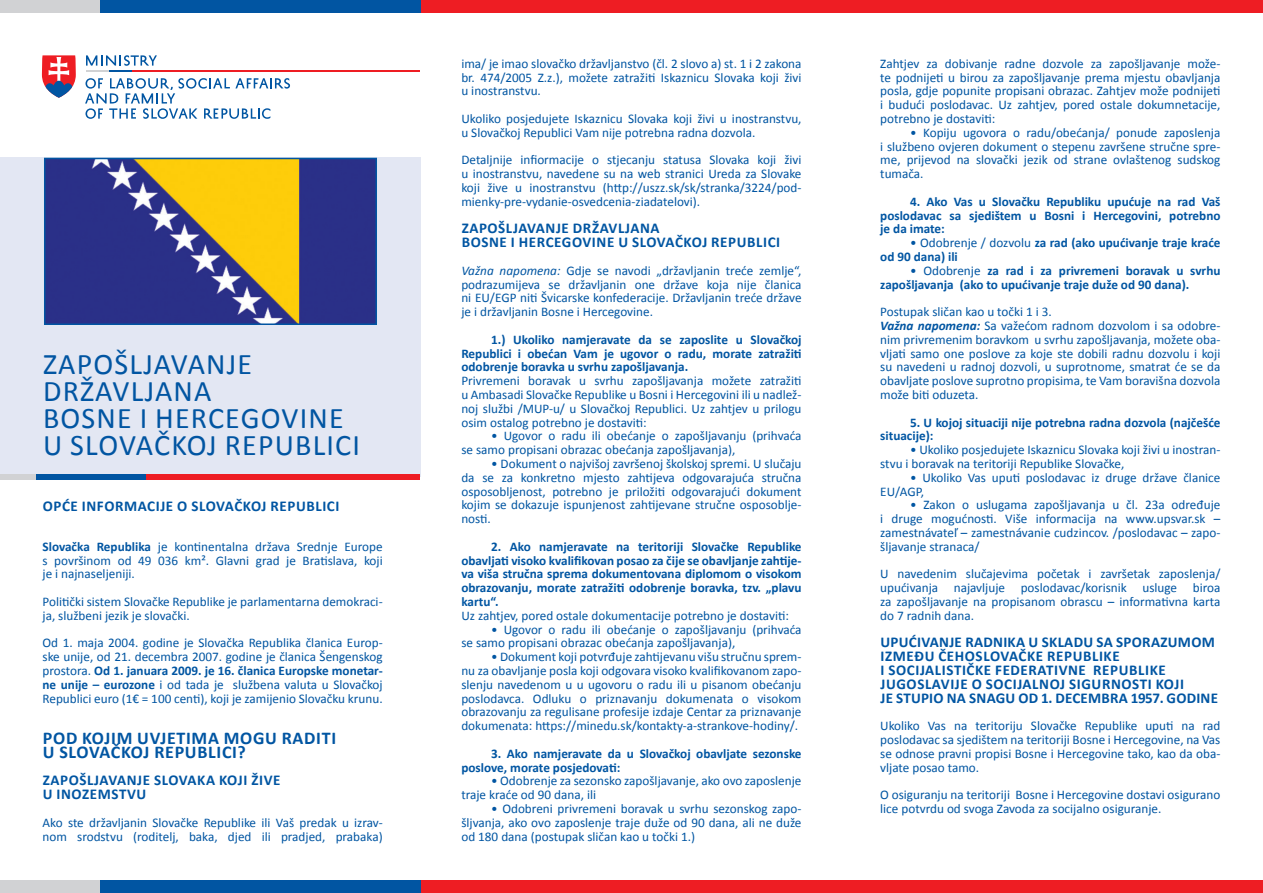
<style>
.page{position:relative;width:1263px;height:893px;background:#fff}
.page>*{position:absolute;margin:0;border:0;box-sizing:border-box;transform-origin:0 0}
.t1{font:30px "Calibri";letter-spacing:.04em;color:#0155a2}
.Paragraph_Style_2{font:700 18px "Calibri";letter-spacing:.04em;color:#0155a2}
.Paragraph_Style_3{font:700 15px "Calibri";letter-spacing:.04em;color:#0155a2}
.Paragraph_Style_3-2{font:700 15px/13.8px "Calibri";letter-spacing:.02em;color:#0155a2}
.Paragraph_Style_3-3{font:700 15px "Calibri";letter-spacing:.015em;color:#0155a2}
.Paragraph_Style_1{font:13.2px/13.8px "Calibri";color:#0155a2;text-align:justify}
.Paragraph_Style_1-2{font:700 13.2px/13.8px "Calibri";color:#0155a2}
.s1{font-weight:700}
.s2{font-style:italic}
.s3{font-weight:400}
.s4{font-weight:700;font-style:italic}
</style>
<div class="page">
<div style="left:0;top:157px;width:421px;height:320px;background:#e3e7f3"></div>
<img style="left:47px;top:161px;width:327px;height:161px">
<div style="left:44px;top:158px;width:333px;height:167px;border:2px solid #0155a2"></div>
<svg style="left:86px;top:55px;width:71px;height:11px"></svg>
<svg style="left:85px;top:78px;width:205px;height:41px"></svg>
<hr style="left:86px;top:70px;width:23px;height:2px;background:#d1d2d4">
<hr style="left:109px;top:70px;width:24px;height:2px;background:#0155a2">
<hr style="left:133px;top:70px;width:287px;height:2px;background:#ee1d23">
<svg style="left:42px;top:55px;width:34px;height:43px"></svg>
<div style="left:145px;top:474px;width:275px;height:6px;background:#ee1d23"></div>
<div style="left:0;top:474px;width:36px;height:6px;background:#d1d2d4"></div>
<div style="left:36px;top:474px;width:109px;height:6px;background:#0155a2"></div>
<div style="left:421px;top:880px;width:842px;height:13px;background:#ee1d23"></div>
<div style="left:0;top:880px;width:101px;height:13px;background:#d1d2d4"></div>
<div style="left:101px;top:880px;width:320px;height:13px;background:#0155a2"></div>
<div style="left:421px;top:0;width:842px;height:13px;background:#ee1d23"></div>
<div style="left:0;top:0;width:101px;height:13px;background:#d1d2d4"></div>
<div style="left:101px;top:0;width:320px;height:13px;background:#0155a2"></div>
<p class="t1" style="left:43px;top:345px;width:211px">ZAPOŠLJAVANJE</p>
<p class="t1" style="left:43px;top:372px;width:170px">DRŽAVLJANA</p>
<p class="t1" style="left:43px;top:399px;width:302px">BOSNE I HERCEGOVINE</p>
<p class="t1" style="left:43px;top:426px;width:318px">U SLOVAČKOJ REPUBLICI</p>
<p class="Paragraph_Style_3" style="left:43px;top:497px;width:298px">OPĆE INFORMACIJE O SLOVAČKOJ REPUBLICI</p>
<p class="Paragraph_Style_1" style="left:43px;top:540px;width:342px"><span class="s1">Slovačka Republika</span> je kontinentalna država Srednje Europe s površinom od 49 036 km². Glavni grad je Bratislava, koji je i najnaseljeniji.</p>
<p class="Paragraph_Style_1" style="left:43px;top:595px;width:342px">Politički sistem Slovačke Republike je parlamentarna demokraci&shy;ja, službeni jezik je slovački.</p>
<p class="Paragraph_Style_1" style="left:43px;top:636px;width:342px">Od 1. maja 2004. godine je Slovačka Republika članica Europ&shy;ske unije, od 21. decembra 2007. godine je članica Šengenskog prostora. <span class="s1">Od 1. januara 2009. je 16. članica Europske monetar&shy;ne unije – eurozone</span> i od tada je službena valuta u Slovačkoj Republici euro (1€ = 100 centi), koji je zamijenio Slovačku krunu.</p>
<p class="Paragraph_Style_2" style="left:43px;top:727px;width:295px">POD KOJIM UVJETIMA MOGU RADITI</p>
<p class="Paragraph_Style_2" style="left:43px;top:740px;width:204px">U SLOVAČKOJ REPUBLICI?</p>
<p class="Paragraph_Style_3" style="left:43px;top:771px;width:239px">ZAPOŠLJAVANJE SLOVAKA KOJI ŽIVE</p>
<p class="Paragraph_Style_3" style="left:43px;top:785px;width:105px">U INOZEMSTVU</p>
<p class="Paragraph_Style_1" style="left:43px;top:816px;width:342px">Ako ste državljanin Slovačke Republike ili Vaš predak u izrav&shy;nom srodstvu (roditelj, baka, djed ili pradjed, prabaka)</p>
<p class="Paragraph_Style_1" style="left:461px;top:57px;width:342px">ima/ je imao slovačko državljanstvo (čl. 2 slovo a) st. 1 i 2 zakona br. 474/2005 Z.z.), možete zatražiti Iskaznicu Slovaka koji živi u inostranstvu.</p>
<p class="Paragraph_Style_1" style="left:461px;top:112px;width:342px">Ukoliko posjedujete Iskaznicu Slovaka koji živi u inostranstvu, u Slovačkoj Republici Vam nije potrebna radna dozvola.</p>
<p class="Paragraph_Style_1" style="left:461px;top:153px;width:342px">Detaljnije infiormacije o stjecanju statusa Slovaka koji živi u inostranstvu, navedene su na web stranici Ureda za Slovake koji žive u inostranstvu (http://uszz.sk/sk/stranka/3224/pod&shy;mienky-pre-vydanie-osvedcenia-ziadatelovi).</p>
<p class="Paragraph_Style_3" style="left:462px;top:219px;width:199px">ZAPOŠLJAVANJE DRŽAVLJANA</p>
<p class="Paragraph_Style_3" style="left:462px;top:233px;width:320px">BOSNE I HERCEGOVINE U SLOVAČKOJ REPUBLICI</p>
<p class="Paragraph_Style_1" style="left:461px;top:264px;width:342px"><span class="s2">Važna napomena:</span> Gdje se navodi „državljanin treće zemlje“, podrazumijeva se državljanin one države koja nije članica ni EU/EGP niti Švicarske konfederacije. Državljanin treće države je i državljanin Bosne i Hercegovine.</p>
<p class="Paragraph_Style_1-2" style="left:461px;top:333px;width:342px;text-align:justify;text-indent:30px">1.) Ukoliko namjeravate da se zaposlite u Slovačkoj Republici i obećan Vam je ugovor o radu, morate zatražiti odobrenje boravka u svrhu zapošljavanja.</p>
<p class="Paragraph_Style_1" style="left:461px;top:374px;width:342px">Privremeni boravak u svrhu zapošljavanja možete zatražiti u Ambasadi Slovačke Republike u Bosni i Hercegovini ili u nadlež&shy;noj službi /MUP-u/ u Slovačkoj Republici. Uz zahtjev u prilogu osim ostalog potrebno je dostaviti:</p>
<p class="Paragraph_Style_1" style="left:461px;top:429px;width:342px;text-indent:30px">• Ugovor o radu ili obećanje o zapošljavanju (prihvaća se samo propisani obrazac obećanja zapošljavanja),</p>
<p class="Paragraph_Style_1" style="left:461px;top:457px;width:342px;text-indent:30px">• Dokument o najvišoj završenoj školskoj spremi. U slučaju da se za konkretno mjesto zahtijeva odgovarajuća stručna osposobljenost, potrebno je priložiti odgovarajući dokument kojim se dokazuje ispunjenost zahtijevane stručne osposoblje&shy;nosti.</p>
<p class="Paragraph_Style_1-2" style="left:461px;top:540px;width:342px;text-align:justify;text-indent:30px">2. Ako namjeravate na teritoriji Slovačke Republike obavljati visoko kvalifikovan posao za čije se obavljanje zahtije&shy;va viša stručna sprema dokumentovana diplomom o visokom obrazovanju, morate zatražiti odobrenje boravka, tzv. „plavu kartu“.</p>
<p class="Paragraph_Style_1" style="left:461px;top:609px;width:329px">Uz zahtjev, pored ostale dokumentacije potrebno je dostaviti:</p>
<p class="Paragraph_Style_1" style="left:461px;top:622px;width:342px;text-indent:30px">• Ugovor o radu ili obećanje o zapošljavanju (prihvaća se samo propisani obrazac obećanja zapošljavanja),</p>
<p class="Paragraph_Style_1" style="left:461px;top:650px;width:342px;text-indent:30px">• Dokument koji potvrđuje zahtijevanu višu stručnu sprem&shy;nu za obavljanje posla koji odgovara visoko kvalifikovanom zapo&shy;slenju navedenom u u ugovoru o radu ili u pisanom obećanju poslodavca. Odluku o priznavanju dokumenata o visokom obrazovanju za regulisane profesije izdaje Centar za priznavanje dokumenata: https://minedu.sk/kontakty-a-strankove-hodiny/.</p>
<p class="Paragraph_Style_1-2" style="left:461px;top:747px;width:342px;text-indent:30px">3. Ako namjeravate da u Slovačkoj obavljate sezonske poslove, morate posjedovati:</p>
<p class="Paragraph_Style_1" style="left:461px;top:774px;width:342px;text-indent:30px">• Odobrenje za sezonsko zapošljavanje, ako ovo zaposlenje traje kraće od 90 dana, ili</p>
<p class="Paragraph_Style_1" style="left:461px;top:802px;width:342px;text-indent:30px">• Odobreni privremeni boravak u svrhu sezonskog zapo&shy;šljvanja, ako ovo zaposlenje traje duže od 90 dana, ali ne duže od 180 dana (postupak sličan kao u točki 1.)</p>
<p class="Paragraph_Style_1" style="left:880px;top:57px;width:342px">Zahtjev za dobivanje radne dozvole za zapošljavanje može&shy;te podnijeti u birou za zapošljavanje prema mjestu obavljanja posla, gdje popunite propisani obrazac. Zahtjev može podnijeti i budući poslodavac. Uz zahtjev, pored ostale dokumnetacije, potrebno je dostaviti:</p>
<p class="Paragraph_Style_1" style="left:880px;top:126px;width:342px;text-indent:30px">• Kopiju ugovora o radu/obećanja/ ponude zaposlenja i službeno ovjeren dokument o stepenu završene stručne spre&shy;me, prijevod na slovački jezik od strane ovlaštenog sudskog tumača.</p>
<p class="Paragraph_Style_1-2" style="left:880px;top:195px;width:342px;text-align:justify;text-indent:30px">4. Ako Vas u Slovačku Republiku upućuje na rad Vaš poslodavac sa sjedištem u Bosni i Hercegovini, potrebno je da imate:</p>
<p class="Paragraph_Style_1-2" style="left:880px;top:236px;width:342px;text-indent:30px"><span class="s3">• Odobrenje / dozvolu</span> za rad (ako upućivanje traje kraće od 90 dana) ili</p>
<p class="Paragraph_Style_1-2" style="left:880px;top:264px;width:342px;text-indent:30px"><span class="s3">• Odobrenje</span> za rad i za privremeni boravak u svrhu zapošljavanja (ako to upućivanje traje duže od 90 dana).</p>
<p class="Paragraph_Style_1" style="left:880px;top:305px;width:173px">Postupak sličan kao u točki 1 i 3.</p>
<p class="Paragraph_Style_1" style="left:880px;top:319px;width:342px"><span class="s4">Važna napomena:</span> Sa važećom radnom dozvolom i sa odobre&shy;nim privremenim boravkom u svrhu zapošljavanja, možete oba&shy;vljati samo one poslove za koje ste dobili radnu dozvolu i koji su navedeni u radnoj dozvoli, u suprotnome, smatrat će se da obavljate poslove suprotno propisima, te Vam boravišna dozvola može biti oduzeta.</p>
<p class="Paragraph_Style_1-2" style="left:880px;top:415px;width:342px;text-indent:30px">5. U kojoj situaciji nije potrebna radna dozvola (najčešće situacije):</p>
<p class="Paragraph_Style_1" style="left:880px;top:443px;width:342px;text-indent:30px">• Ukoliko posjedujete Iskaznicu Slovaka koji živi u inostran&shy;stvu i boravak na teritoriji Republike Slovačke,</p>
<p class="Paragraph_Style_1" style="left:880px;top:471px;width:342px;text-indent:30px">• Ukoliko Vas uputi poslodavac iz druge države članice<br>EU/AGP,</p>
<p class="Paragraph_Style_1" style="left:880px;top:498px;width:342px;text-indent:30px">• Zakon o uslugama zapošljavanja u čl. 23a određuje i druge mogućnosti. Više informacija na www.upsvar.sk – zamestnávateľ – zamestnávanie cudzincov. /poslodavac – zapo&shy;šljavanje stranaca/</p>
<p class="Paragraph_Style_1" style="left:880px;top:567px;width:342px">U navedenim slučajevima početak i završetak zaposlenja/ upućivanja najavljuje poslodavac/korisnik usluge biroa za zapošljavanje na propisanom obrascu – informativna karta do 7 radnih dana.</p>
<p class="Paragraph_Style_3-2" style="left:880px;top:636px;width:336px">UPUĆIVANJE RADNIKA U SKLADU SA SPORAZUMOM<br>IZMEĐU ČEHOSLOVAČKE REPUBLIKE</p>
<p class="Paragraph_Style_3" style="left:880px;top:660px;width:287px">I SOCIJALISTIČKE FEDERATIVNE REPUBLIKE</p>
<p class="Paragraph_Style_3" style="left:880px;top:674px;width:305px">JUGOSLAVIJE O SOCIJALNOJ SIGURNOSTI KOJI</p>
<p class="Paragraph_Style_3-3" style="left:880px;top:688px;width:339px">JE STUPIO NA SNAGU OD 1. DECEMBRA 1957. GODINE</p>
<p class="Paragraph_Style_1" style="left:880px;top:719px;width:342px">Ukoliko Vas na teritoriju Slovačke Republike uputi na rad poslodavac sa sjedištem na teritoriji Bosne i Hercegovine, na Vas se odnose pravni propisi Bosne i Hercegovine tako, kao da oba&shy;vljate posao tamo.</p>
<p class="Paragraph_Style_1" style="left:880px;top:788px;width:342px">O osiguranju na teritoriji Bosne i Hercegovine dostavi osigurano lice potvrdu od svoga Zavoda za socijalno osiguranje.</p>
</div>
